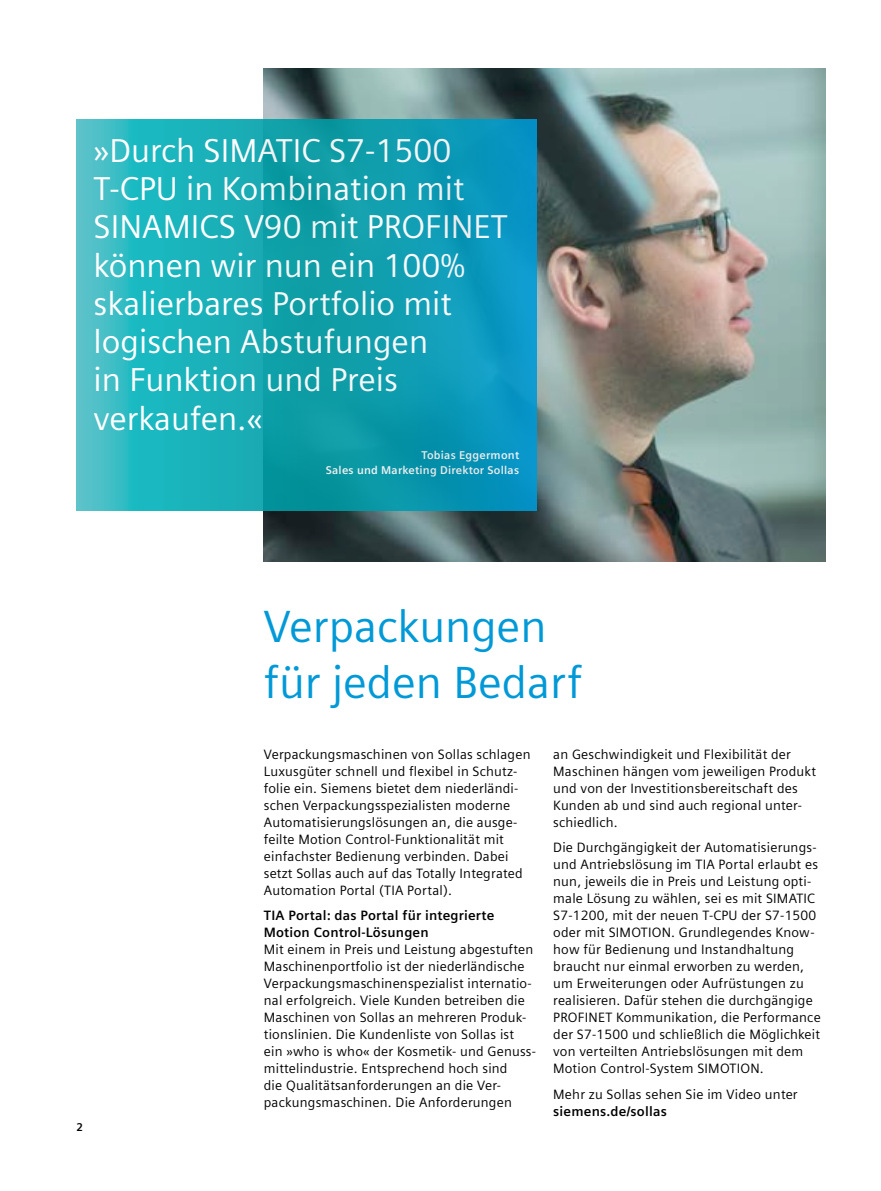
<style>
.page{position:relative;width:881px;height:1191px;background:#fff}
.page>*{position:absolute;margin:0;border:0;box-sizing:border-box;transform-origin:0 0}
.t1{font:45px/55.2px "Siemens Sans Global";color:#0099d7}
.t2{font:33px/38.2px "Siemens Sans Global";color:#fff}
.t3{font:13.5px/17px "Siemens Sans Global";letter-spacing:.015em;color:#000}
.t4{font:700 13.5px/17px "Siemens Sans Global";letter-spacing:.015em;color:#000}
.t5{font:700 11.25px/14.9px "Siemens Sans Global";letter-spacing:.02em;color:#fff;text-align:right}
.t6{font:700 11.25px "Siemens Sans Global";color:#000}
</style>
<div class="page">
<img style="left:264px;top:68px;width:561px;height:493px">
<svg style="left:77px;top:119px;width:459px;height:391px;background:#16a5b6"></svg>
<h2 class="t2" style="left:94px;top:132px;width:415px">»Durch SIMATIC S7-1500<br>T-CPU in Kombination mit<br>SINAMICS V90 mit PROFINET können wir nun ein 100% skalierbares Portfolio mit logischen Abstufungen<br>in Funktion und Preis verkaufen.«</h2>
<p class="t5" style="left:325px;top:448px;width:195px">Tobias Eggermont<br>Sales und Marketing Direktor Sollas</p>
<p class="t6" style="left:77px;top:1120px;width:8px">2</p>
<h1 class="t1" style="left:264px;top:601px;width:320px">Verpackungen für jeden Bedarf</h1>
<p class="t3" style="left:264px;top:746px;width:268px">Verpackungsmaschinen von Sollas schlagen Luxusgüter schnell und flexibel in Schutz&shy;folie ein. Siemens bietet dem niederländi&shy;schen Verpackungsspezialisten moderne Automatisierungslösungen an, die ausge&shy;feilte Motion Control-Funktionalität mit einfachster Bedienung verbinden. Dabei setzt Sollas auch auf das Totally Integrated Automation Portal (TIA Portal).</p>
<p class="t4" style="left:264px;top:907px;width:232px">TIA Portal: das Portal für integrierte<br>Motion Control-Lösungen</p>
<p class="t3" style="left:264px;top:941px;width:273px">Mit einem in Preis und Leistung abgestuften Maschinenportfolio ist der niederländische Verpackungsmaschinenspezialist internatio&shy;nal erfolgreich. Viele Kunden betreiben die Maschinen von Sollas an mehreren Produk&shy;tionslinien. Die Kundenliste von Sollas ist ein »who is who« der Kosmetik- und Genuss&shy;mittelindustrie. Entsprechend hoch sind<br>die Qualitätsanforderungen an die Ver&shy;packungsmaschinen. Die Anforderungen</p>
<p class="t3" style="left:553px;top:746px;width:264px">an Geschwindigkeit und Flexibilität der Maschinen hängen vom jeweiligen Produkt und von der Investitionsbereitschaft des Kunden ab und sind auch regional unter&shy;schiedlich.</p>
<p class="t3" style="left:553px;top:839px;width:269px">Die Durchgängigkeit der Automatisierungs&shy;und Antriebslösung im TIA Portal erlaubt es nun, jeweils die in Preis und Leistung opti&shy;male Lösung zu wählen, sei es mit SIMATIC S7-1200, mit der neuen T-CPU der S7-1500 oder mit SIMOTION. Grundlegendes Know&shy;how für Bedienung und Instandhaltung braucht nur einmal erworben zu werden, um Erweiterungen oder Aufrüstungen zu realisieren. Dafür stehen die durchgängige PROFINET Kommunikation, die Performance der S7-1500 und schließlich die Möglichkeit von verteilten Antriebslösungen mit dem Motion Control-System SIMOTION.</p>
<p class="t3" style="left:553px;top:1086px;width:246px">Mehr zu Sollas sehen Sie im Video unter</p>
<p class="t4" style="left:553px;top:1102px;width:115px">siemens.de/sollas</p>
</div>
